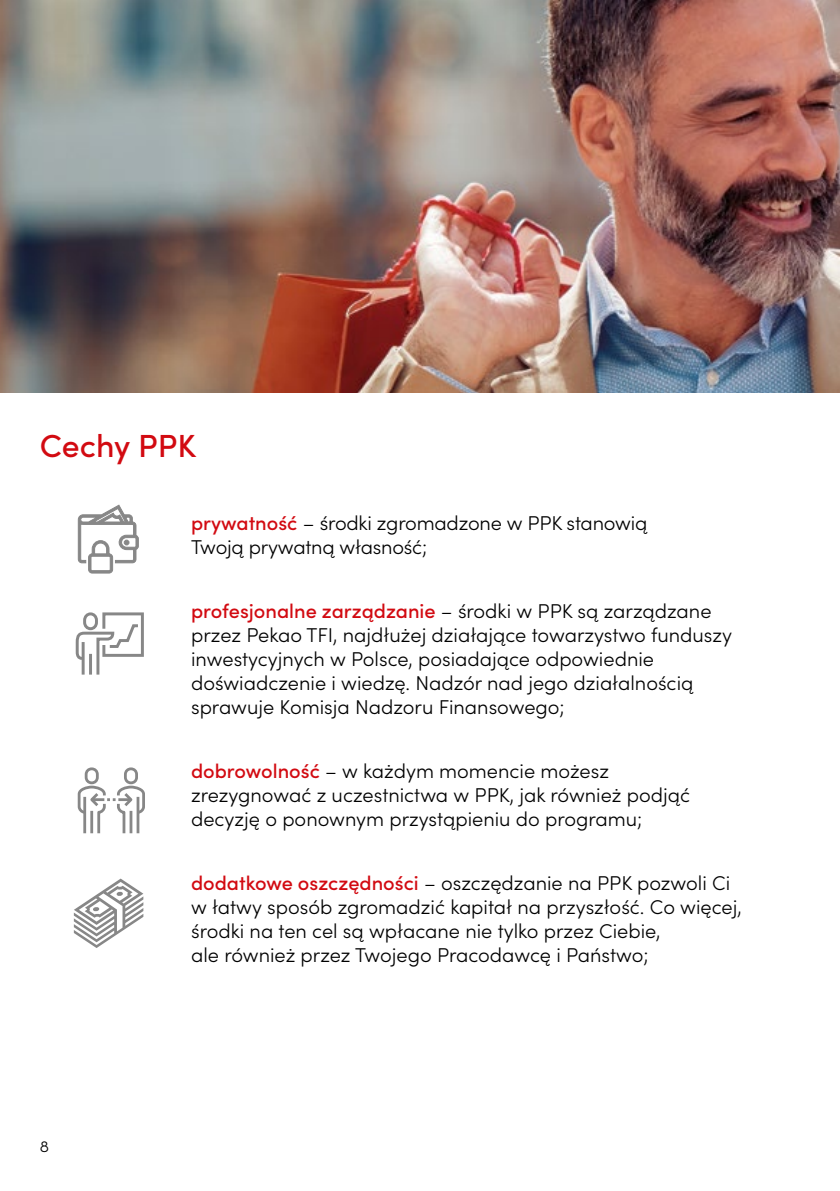
<style>
.page{position:relative;width:840px;height:1191px;background:#fff}
.page>*{position:absolute;margin:0;border:0;box-sizing:border-box;transform-origin:0 0}
.t1{font:500 32px "Sofia Pro";color:#d20a11}
.t2{font:300 20px/24px "Sofia Pro";color:#000}
.t3{font:300 16px "Sofia Pro";color:#000}
.s1{font-weight:500;color:#d20a11}
</style>
<div class="page">
<svg style="left:78px;top:504px;width:61px;height:69px"></svg>
<svg style="left:75px;top:612px;width:69px;height:63px"></svg>
<div style="left:85px;top:767px;width:14px;height:17px;border:3px solid #878787;border-radius:6px"></div>
<div style="left:124px;top:767px;width:14px;height:17px;border:3px solid #878787;border-radius:6px"></div>
<svg style="left:77px;top:784px;width:68px;height:50px"></svg>
<svg style="left:74px;top:878px;width:69px;height:70px"></svg>
<img style="left:0;top:0;width:839px;height:393px">
<h1 class="t1" style="left:40px;top:422px;width:158px">Cechy PPK</h1>
<p class="t2" style="left:191px;top:510px;width:457px"><span class="s1">prywatność</span> – środki zgromadzone w PPK stanowią<br>Twoją prywatną własność;</p>
<p class="t2" style="left:191px;top:598px;width:542px"><span class="s1">profesjonalne zarządzanie</span> – środki w PPK są zarządzane przez Pekao TFI, najdłużej działające towarzystwo funduszy inwestycyjnych w Polsce, posiadające odpowiednie doświadczenie i wiedzę. Nadzór nad jego działalnością sprawuje Komisja Nadzoru Finansowego;</p>
<p class="t2" style="left:191px;top:757px;width:500px"><span class="s1">dobrowolność</span> – w każdym momencie możesz zrezygnować z uczestnictwa w PPK, jak również podjąć decyzję o ponownym przystąpieniu do programu;</p>
<p class="t3" style="left:40px;top:1135px;width:11px">8</p>
<p class="t2" style="left:191px;top:869px;width:552px"><span class="s1">dodatkowe oszczędności</span> – oszczędzanie na PPK pozwoli Ci w łatwy sposób zgromadzić kapitał na przyszłość. Co więcej, środki na ten cel są wpłacane nie tylko przez Ciebie,<br>ale również przez Twojego Pracodawcę i Państwo;</p>
</div>
